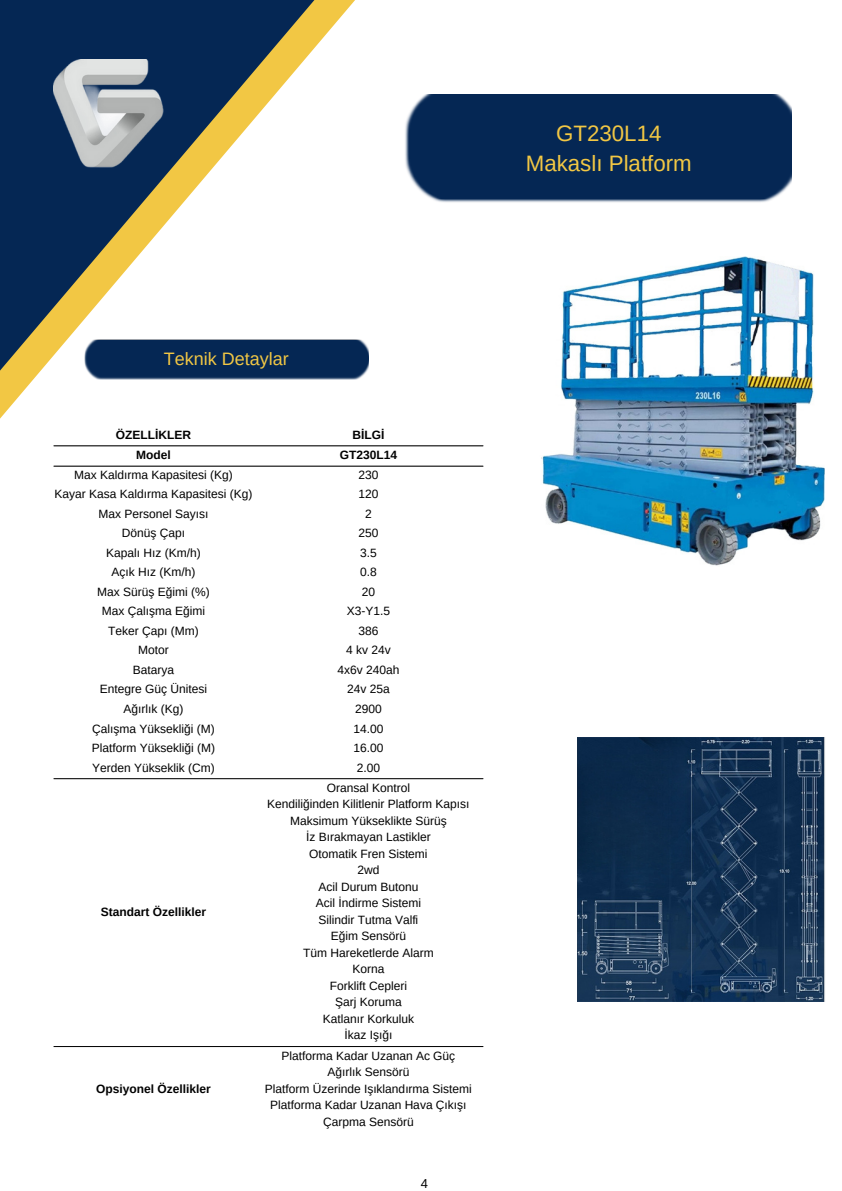
<style>
.page{position:relative;width:842px;height:1191px;background:#fff}
.page>*{position:absolute;margin:0;border:0;box-sizing:border-box;transform-origin:0 0}
.t1{font:22.3px "Arimo";color:#f2c744}
.t2{font:18px "Arimo";color:#f2c744}
.t3{font:12.9px "Arimo";color:#000}
.t4{font:12px "Arimo";color:#000}
.t5{font:700 12px "Arimo";color:#000}
</style>
<div class="page">
<img style="left:405px;top:94px;width:387px;height:109px">
<img style="left:355px;top:339px;width:13px;height:40px">
<svg style="left:0;top:0;width:355px;height:418px"></svg>
<hr style="left:54px;top:445px;width:429px;height:1px;background:#000">
<hr style="left:54px;top:465px;width:429px;height:1px;background:#000">
<hr style="left:54px;top:778px;width:429px;height:1px;background:#000">
<hr style="left:54px;top:1046px;width:429px;height:1px;background:#000">
<img style="left:541px;top:256px;width:284px;height:310px">
<img style="left:577px;top:737px;width:248px;height:264px">
<p class="t1" style="left:556px;top:120px;width:107px">GT230L14</p>
<p class="t1" style="left:526px;top:151px;width:167px">Makaslı Platform</p>
<p class="t2" style="left:164px;top:349px;width:126px">Teknik Detaylar</p>
<p class="t5" style="left:116px;top:428px;width:77px">ÖZELLİKLER</p>
<p class="t5" style="left:352px;top:428px;width:33px">BİLGİ</p>
<p class="t5" style="left:136px;top:448px;width:36px">Model</p>
<p class="t5" style="left:340px;top:448px;width:59px">GT230L14</p>
<p class="t4" style="left:74px;top:468px;width:160px">Max Kaldırma Kapasitesi (Kg)</p>
<p class="t4" style="left:358px;top:468px;width:22px">230</p>
<p class="t4" style="left:55px;top:487px;width:199px">Kayar Kasa Kaldırma Kapasitesi (Kg)</p>
<p class="t4" style="left:358px;top:487px;width:22px">120</p>
<p class="t4" style="left:99px;top:507px;width:111px">Max Personel Sayısı</p>
<p class="t4" style="left:365px;top:507px;width:8px">2</p>
<p class="t4" style="left:122px;top:526px;width:65px">Dönüş Çapı</p>
<p class="t4" style="left:358px;top:526px;width:22px">250</p>
<p class="t4" style="left:106px;top:546px;width:96px">Kapalı Hız (Km/h)</p>
<p class="t4" style="left:360px;top:546px;width:18px">3.5</p>
<p class="t4" style="left:112px;top:565px;width:85px">Açık Hız (Km/h)</p>
<p class="t4" style="left:360px;top:565px;width:18px">0.8</p>
<p class="t4" style="left:97px;top:585px;width:114px">Max Sürüş Eğimi (%)</p>
<p class="t4" style="left:362px;top:585px;width:15px">20</p>
<p class="t4" style="left:102px;top:604px;width:105px">Max Çalışma Eğimi</p>
<p class="t4" style="left:347px;top:604px;width:45px">X3-Y1.5</p>
<p class="t4" style="left:108px;top:624px;width:92px">Teker Çapı (Mm)</p>
<p class="t4" style="left:358px;top:624px;width:22px">386</p>
<p class="t4" style="left:138px;top:643px;width:32px">Motor</p>
<p class="t4" style="left:346px;top:643px;width:46px">4 kv 24v</p>
<p class="t4" style="left:133px;top:663px;width:43px">Batarya</p>
<p class="t4" style="left:337px;top:663px;width:64px">4x6v 240ah</p>
<p class="t4" style="left:100px;top:682px;width:109px">Entegre Güç Ünitesi</p>
<p class="t4" style="left:347px;top:682px;width:44px">24v 25a</p>
<p class="t4" style="left:124px;top:702px;width:61px">Ağırlık (Kg)</p>
<p class="t4" style="left:355px;top:702px;width:28px">2900</p>
<p class="t4" style="left:92px;top:722px;width:124px">Çalışma Yüksekliği (M)</p>
<p class="t4" style="left:353px;top:722px;width:32px">14.00</p>
<p class="t4" style="left:92px;top:741px;width:125px">Platform Yüksekliği (M)</p>
<p class="t4" style="left:353px;top:741px;width:32px">16.00</p>
<p class="t4" style="left:92px;top:761px;width:124px">Yerden Yükseklik (Cm)</p>
<p class="t4" style="left:357px;top:761px;width:25px">2.00</p>
<p class="t5" style="left:101px;top:904px;width:107px">Standart Özellikler</p>
<p class="t5" style="left:96px;top:1081px;width:116px">Opsiyonel Özellikler</p>
<p class="t4" style="left:327px;top:780px;width:85px">Oransal Kontrol</p>
<p class="t4" style="left:267px;top:797px;width:204px">Kendiliğinden Kilitlenir Platform Kapısı</p>
<p class="t4" style="left:290px;top:813px;width:158px">Maksimum Yükseklikte Sürüş</p>
<p class="t4" style="left:306px;top:830px;width:126px">İz Bırakmayan Lastikler</p>
<p class="t4" style="left:309px;top:846px;width:120px">Otomatik Fren Sistemi</p>
<p class="t4" style="left:357px;top:863px;width:24px">2wd</p>
<p class="t4" style="left:318px;top:879px;width:101px">Acil Durum Butonu</p>
<p class="t4" style="left:316px;top:896px;width:107px">Acil İndirme Sistemi</p>
<p class="t4" style="left:318px;top:912px;width:101px">Silindir Tutma Valfi</p>
<p class="t4" style="left:331px;top:929px;width:77px">Eğim Sensörü</p>
<p class="t4" style="left:303px;top:945px;width:132px">Tüm Hareketlerde Alarm</p>
<p class="t4" style="left:352px;top:962px;width:33px">Korna</p>
<p class="t4" style="left:330px;top:978px;width:79px">Forklift Cepleri</p>
<p class="t4" style="left:335px;top:995px;width:68px">Şarj Koruma</p>
<p class="t4" style="left:323px;top:1011px;width:93px">Katlanır Korkuluk</p>
<p class="t4" style="left:344px;top:1028px;width:49px">İkaz Işığı</p>
<p class="t4" style="left:281px;top:1048px;width:175px">Platforma Kadar Uzanan Ac Güç</p>
<p class="t4" style="left:327px;top:1065px;width:83px">Ağırlık Sensörü</p>
<p class="t4" style="left:265px;top:1081px;width:209px">Platform Üzerinde Işıklandırma Sistemi</p>
<p class="t4" style="left:270px;top:1098px;width:198px">Platforma Kadar Uzanan Hava Çıkışı</p>
<p class="t4" style="left:323px;top:1114px;width:92px">Çarpma Sensörü</p>
<p class="t3" style="left:421px;top:1175px;width:9px">4</p>
</div>
